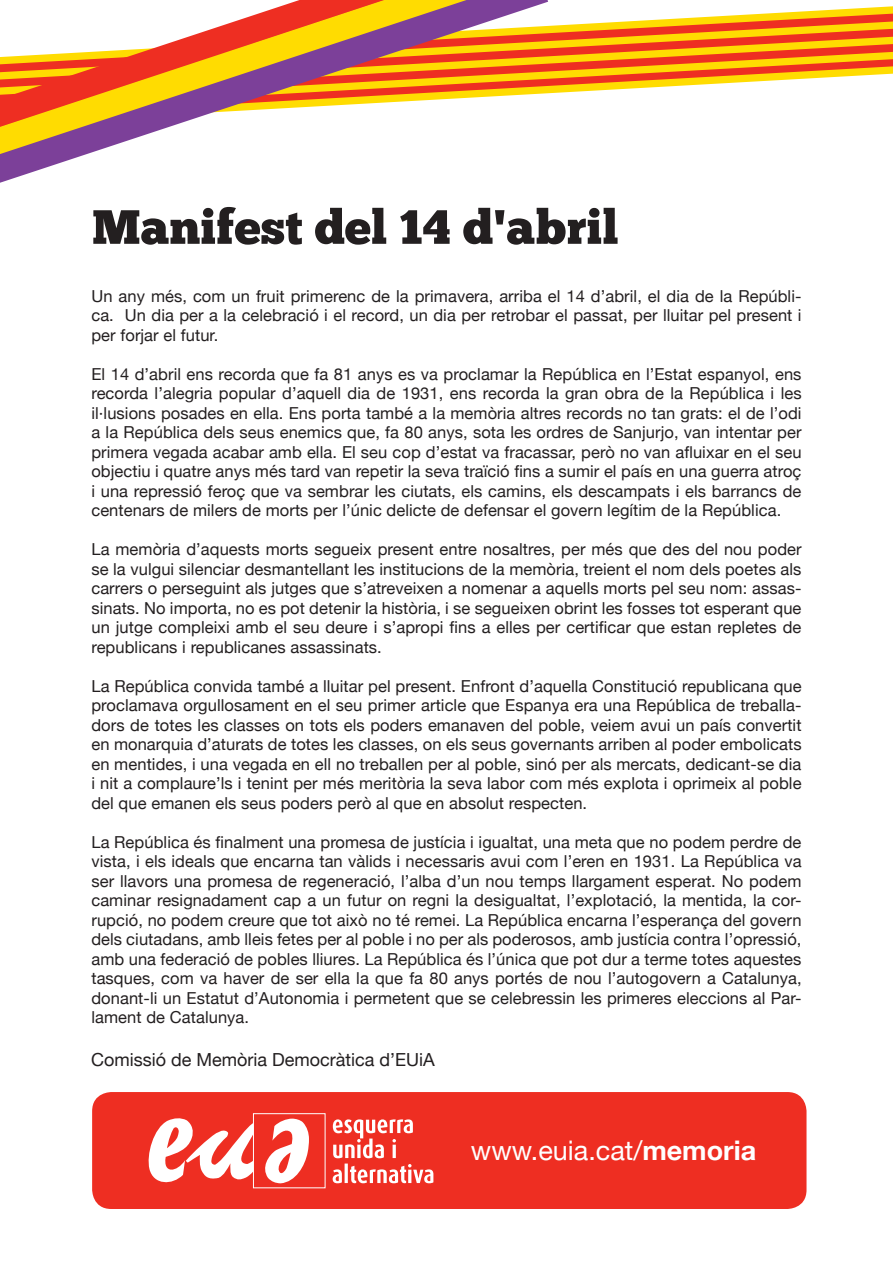
<style>
.page{position:relative;width:893px;height:1263px;background:#fff}
.page>*{position:absolute;margin:0;border:0;box-sizing:border-box;transform-origin:0 0}
.t1{font:27px "Helvetica Neue";color:#fff}
.t2{font:18px "Helvetica Neue";color:#231f20}
.t3{font:16.5px/19.5px "Helvetica Neue";letter-spacing:.005em;color:#231f20;text-align:justify}
.s1{font-weight:700}
</style>
<div class="page">
<svg style="left:548px;top:66px;width:345px;height:28px"></svg>
<svg style="left:548px;top:6px;width:345px;height:58px"></svg>
<svg style="left:0;top:0;width:548px;height:183px"></svg>
<svg style="left:93px;top:207px;width:525px;height:38px"></svg>
<div style="left:92px;top:1092px;width:714px;height:117px;background:#ee2e22;border-radius:19px"></div>
<div style="left:253px;top:1113px;width:73px;height:75px;border:1px solid #fff"></div>
<svg style="left:265px;top:1118px;width:44px;height:65px"></svg>
<svg style="left:148px;top:1118px;width:105px;height:65px"></svg>
<svg style="left:333px;top:1119px;width:100px;height:64px"></svg>
<p class="t3" style="left:91px;top:285px;width:712px">Un any més, com un fruit primerenc de la primavera, arriba el 14 d’abril, el dia de la Repúbli&shy;ca. Un dia per a la celebració i el record, un dia per retrobar el passat, per lluitar pel present i per forjar el futur.</p>
<p class="t3" style="left:91px;top:363px;width:712px">El 14 d’abril ens recorda que fa 81 anys es va proclamar la República en l’Estat espanyol, ens recorda l’alegria popular d’aquell dia de 1931, ens recorda la gran obra de la República i les il·lusions posades en ella. Ens porta també a la memòria altres records no tan grats: el de l’odi a la República dels seus enemics que, fa 80 anys, sota les ordres de Sanjurjo, van intentar per primera vegada acabar amb ella. El seu cop d’estat va fracassar, però no van afluixar en el seu objectiu i quatre anys més tard van repetir la seva traïció fins a sumir el país en una guerra atroç i una repressió feroç que va sembrar les ciutats, els camins, els descampats i els barrancs de centenars de milers de morts per l’únic delicte de defensar el govern legítim de la República.</p>
<p class="t3" style="left:91px;top:539px;width:712px">La memòria d’aquests morts segueix present entre nosaltres, per més que des del nou poder se la vulgui silenciar desmantellant les institucions de la memòria, treient el nom dels poetes als carrers o perseguint als jutges que s’atreveixen a nomenar a aquells morts pel seu nom: assas&shy;sinats. No importa, no es pot detenir la història, i se segueixen obrint les fosses tot esperant que un jutge compleixi amb el seu deure i s’apropi fins a elles per certificar que estan repletes de republicans i republicanes assassinats.</p>
<p class="t3" style="left:91px;top:675px;width:712px">La República convida també a lluitar pel present. Enfront d’aquella Constitució republicana que proclamava orgullosament en el seu primer article que Espanya era una República de treballa&shy;dors de totes les classes on tots els poders emanaven del poble, veiem avui un país convertit en monarquia d’aturats de totes les classes, on els seus governants arriben al poder embolicats en mentides, i una vegada en ell no treballen per al poble, sinó per als mercats, dedicant-se dia i nit a complaure’ls i tenint per més meritòria la seva labor com més explota i oprimeix al poble del que emanen els seus poders però al que en absolut respecten.</p>
<p class="t3" style="left:91px;top:831px;width:712px">La República és finalment una promesa de justícia i igualtat, una meta que no podem perdre de vista, i els ideals que encarna tan vàlids i necessaris avui com l’eren en 1931. La República va ser llavors una promesa de regeneració, l’alba d’un nou temps llargament esperat. No podem caminar resignadament cap a un futur on regni la desigualtat, l’explotació, la mentida, la cor&shy;rupció, no podem creure que tot això no té remei. La República encarna l’esperança del govern dels ciutadans, amb lleis fetes per al poble i no per als poderosos, amb justícia contra l’opressió, amb una federació de pobles lliures. La República és l’única que pot dur a terme totes aquestes tasques, com va haver de ser ella la que fa 80 anys portés de nou l’autogovern a Catalunya, donant-li un Estatut d’Autonomia i permetent que se celebressin les primeres eleccions al Par&shy;lament de Catalunya.</p>
<p class="t2" style="left:91px;top:1044px;width:345px">Comissió de Memòria Democràtica d’EUiA</p>
<p class="t1" style="left:471px;top:1127px;width:287px">www.euia.cat/<span class="s1">memoria</span></p>
</div>
